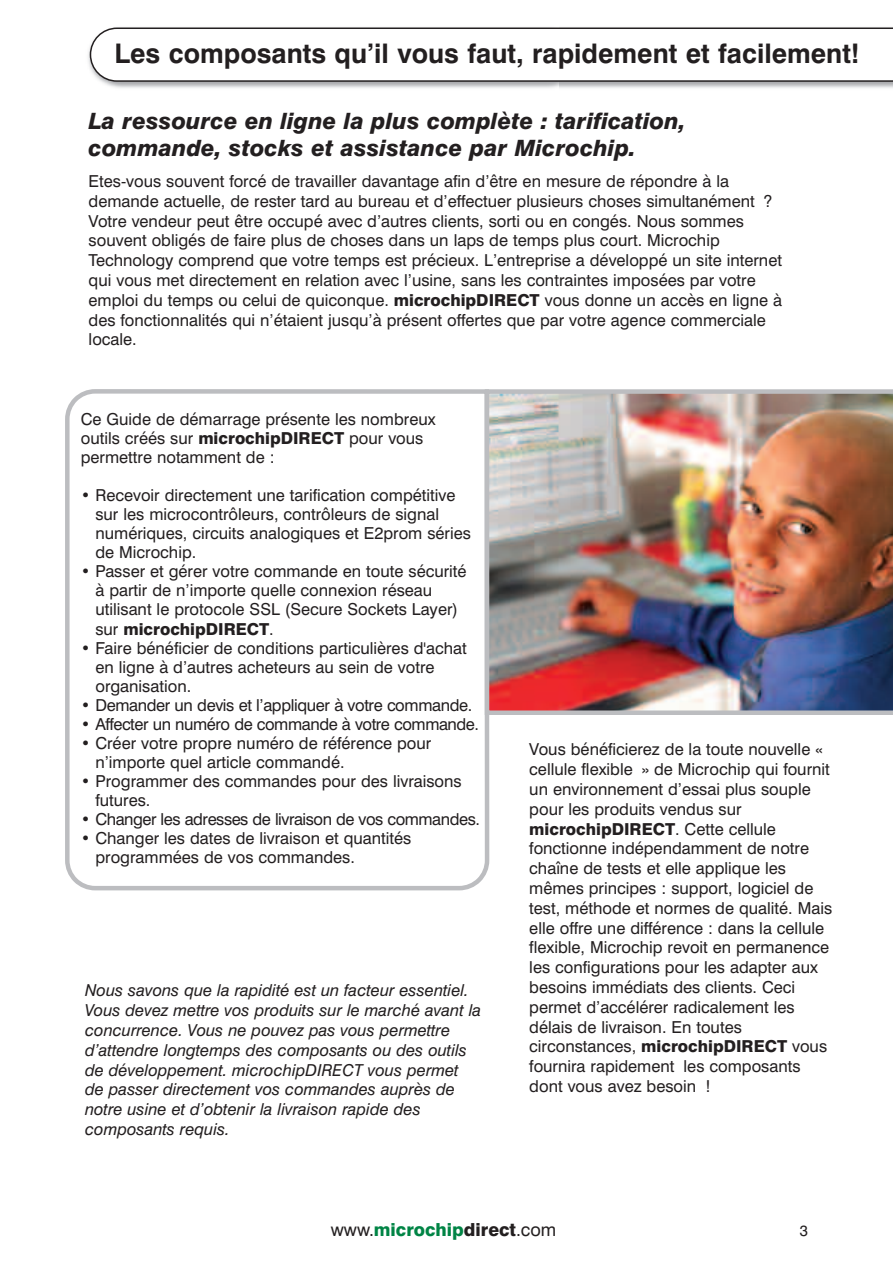
<style>
.page{position:relative;width:893px;height:1263px;background:#fff}
.page>*{position:absolute;margin:0;border:0;box-sizing:border-box;transform-origin:0 0}
.t1{font:700 27px "Swiss 721 BT";color:#231f20}
.t2{font:italic 800 22.5px/27px "Swiss 721 BT";color:#231f20}
.t3{font:800 18px "Swiss 721 BT";color:#008445}
.t4{font:16.5px/19.8px "Swiss 721 BT";color:#231f20}
.t5{font:italic 16.5px/19.8px "Swiss 721 BT";color:#231f20}
.t6{font:16.5px "Swiss 721 BT";letter-spacing:-.025em;color:#231f20}
.t7{font:16.5px "Swiss 721 BT";letter-spacing:-.02em;color:#231f20}
.t8{font:15px "Swiss 721 BT";color:#231f20}
.s1{font-weight:800}
.s2{font-weight:400;color:#231f20}
.s3{color:#231f20}
</style>
<div class="page">
<svg style="left:65px;top:389px;width:424px;height:501px"></svg>
<svg style="left:90px;top:28px;width:803px;height:54px"></svg>
<img style="left:485px;top:389px;width:408px;height:326px">
<h1 class="t1" style="left:115px;top:44px;width:747px">Les composants qu’il vous faut, rapidement et facilement!</h1>
<h2 class="t2" style="left:89px;top:110px;width:598px">La ressource en ligne la plus complète : tarification, commande, stocks et assistance par Microchip.</h2>
<p class="t4" style="left:89px;top:173px;width:695px">Etes-vous souvent forcé de travailler davantage afin d’être en mesure de répondre à la demande actuelle, de rester tard au bureau et d’effectuer plusieurs choses simultanément ?<br>Votre vendeur peut être occupé avec d’autres clients, sorti ou en congés. Nous sommes souvent obligés de faire plus de choses dans un laps de temps plus court. Microchip Technology comprend que votre temps est précieux. L’entreprise a développé un site internet qui vous met directement en relation avec l’usine, sans les contraintes imposées par votre emploi du temps ou celui de quiconque. <span class="s1">microchipDIRECT</span> vous donne un accès en ligne à des fonctionnalités qui n’étaient jusqu’à présent offertes que par votre agence commerciale locale.</p>
<p class="t4" style="left:81px;top:411px;width:356px;line-height:19px">Ce Guide de démarrage présente les nombreux outils créés sur <span class="s1">microchipDIRECT</span> pour vous permettre notamment de :</p>
<p class="t4" style="left:95px;top:487px;width:377px;line-height:19px;text-indent:-15px">• Recevoir directement une tarification compétitive sur les microcontrôleurs, contrôleurs de signal numériques, circuits analogiques et E2prom séries de Microchip.</p>
<p class="t4" style="left:95px;top:564px;width:373px;line-height:19px;text-indent:-15px">• Passer et gérer votre commande en toute sécurité à partir de n’importe quelle connexion réseau utilisant le protocole SSL (Secure Sockets Layer) sur <span class="s1">microchipDIRECT</span>.</p>
<p class="t4" style="left:95px;top:640px;width:373px;line-height:19px;text-indent:-15px">• Faire bénéficier de conditions particulières d'achat en ligne à d’autres acheteurs au sein de votre organisation.</p>
<p class="t7" style="left:81px;top:699px;width:393px">• Demander un devis et l’appliquer à votre commande.</p>
<p class="t6" style="left:81px;top:718px;width:400px">• Affecter un numéro de commande à votre commande.</p>
<p class="t4" style="left:95px;top:735px;width:337px;line-height:19px;text-indent:-15px">• Créer votre propre numéro de référence pour n’importe quel article commandé.</p>
<p class="t4" style="left:95px;top:773px;width:368px;line-height:19px;text-indent:-15px">• Programmer des commandes pour des livraisons futures.</p>
<p class="t6" style="left:81px;top:813px;width:401px">• Changer les adresses de livraison de vos commandes.</p>
<p class="t4" style="left:95px;top:830px;width:317px;line-height:19px;text-indent:-15px">• Changer les dates de livraison et quantités programmées de vos commandes.</p>
<p class="t5" style="left:85px;top:982px;width:398px">Nous savons que la rapidité est un facteur essentiel.<br>Vous devez mettre vos produits sur le marché avant la concurrence. Vous ne pouvez pas vous permettre d’attendre longtemps des composants ou des outils de développement. microchipDIRECT vous permet de passer directement vos commandes auprès de notre usine et d’obtenir la livraison rapide des composants requis.</p>
<p class="t4" style="left:529px;top:741px;width:304px">Vous bénéficierez de la toute nouvelle « cellule flexible » de Microchip qui fournit un environnement d’essai plus souple pour les produits vendus sur <span class="s1">microchipDIRECT</span>. Cette cellule fonctionne indépendamment de notre chaîne de tests et elle applique les mêmes principes : support, logiciel de test, méthode et normes de qualité. Mais elle offre une différence : dans la cellule flexible, Microchip revoit en permanence les configurations pour les adapter aux besoins immédiats des clients. Ceci permet d’accélérer radicalement les délais de livraison. En toutes circonstances, <span class="s1">microchipDIRECT</span> vous fournira rapidement les composants dont vous avez besoin !</p>
<p class="t3" style="left:331px;top:1222px;width:227px"><span class="s2">www.</span>microchip<span class="s3">direct</span><span class="s2">.com</span></p>
<p class="t8" style="left:800px;top:1225px;width:10px">3</p>
</div>
